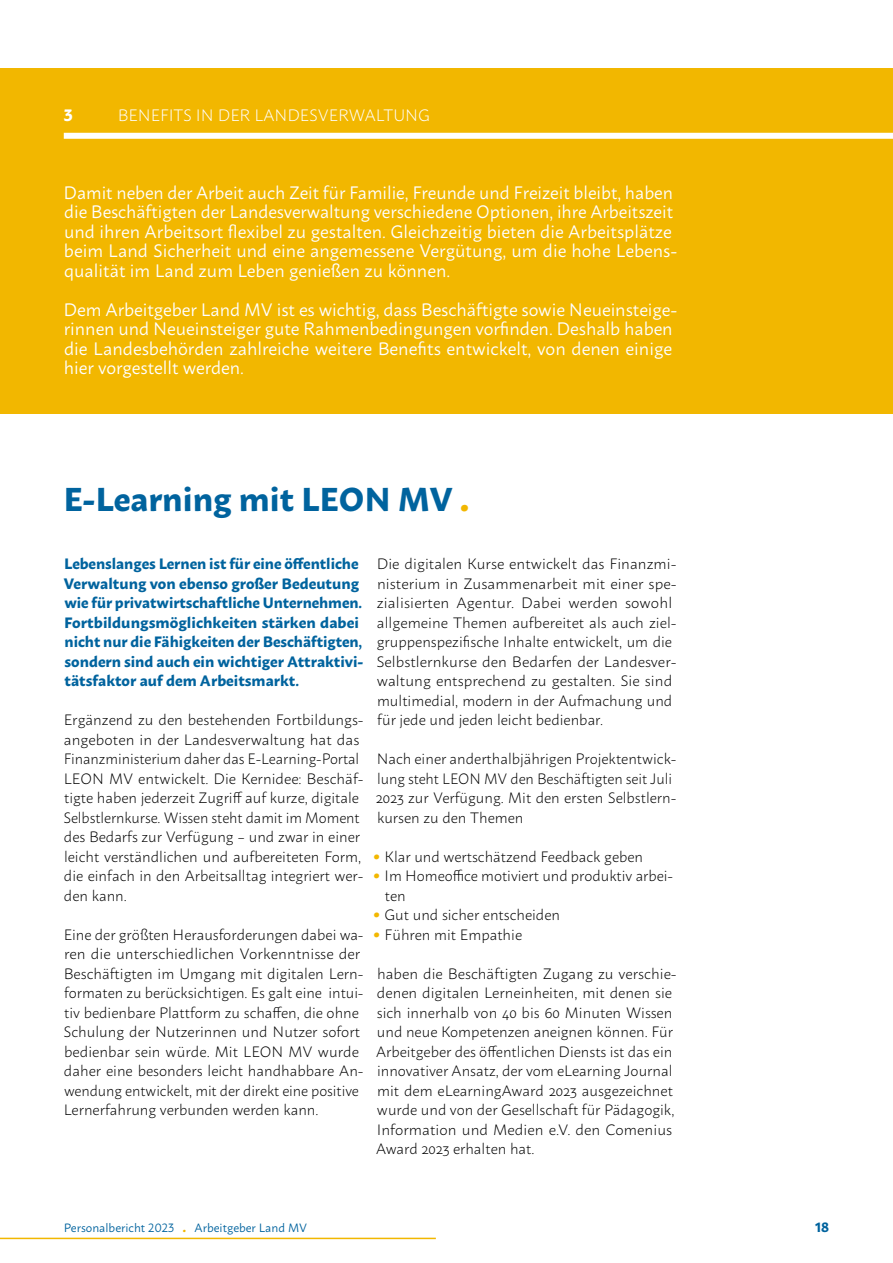
<style>
.page{position:relative;width:893px;height:1263px;background:#fff}
.page>*{position:absolute;margin:0;border:0;box-sizing:border-box;transform-origin:0 0}
.t1{font:700 33px "Macho";color:#00639e}
.t2{font:18px/19.5px "Macho";color:#fff}
.t3{font:300 16.5px "Macho";color:#fff}
.t4{font:700 16.5px "Macho";color:#fff}
.t5{font:300 15px/19.5px "Macho";color:#000}
.t6{font:700 15px/19.5px "Macho";color:#00639e}
.t7{font:700 13.5px "Macho";color:#00639e}
.t8{font:12px "Macho";color:#00639e}
.s1{font-weight:900;color:#f2b700}
</style>
<div class="page">
<div style="left:0;top:68px;width:893px;height:345px;background:#f2b700"></div>
<hr style="left:0;top:1238px;width:436px;height:1px;background:#f2b700">
<div style="left:64px;top:133px;width:829px;height:6px;background:#fff"></div>
<p class="t4" style="left:64px;top:100px;width:11px">3</p>
<p class="t3" style="left:118px;top:101px;width:314px">BENEFITS IN DER LANDESVERWALTUNG</p>
<p class="t2" style="left:63px;top:181px;width:615px">Damit neben der Arbeit auch Zeit für Familie, Freunde und Freizeit bleibt, haben die Beschäftigten der Landesverwaltung verschiedene Optionen, ihre Arbeitszeit und ihren Arbeitsort flexibel zu gestalten. Gleichzeitig bieten die Arbeitsplätze beim Land Sicherheit und eine angemessene Vergütung, um die hohe Lebens&shy;qualität im Land zum Leben genießen zu können.</p>
<p class="t2" style="left:63px;top:298px;width:615px">Dem Arbeitgeber Land MV ist es wichtig, dass Beschäftigte sowie Neueinsteige&shy;rinnen und Neueinsteiger gute Rahmenbedingungen vorfinden. Deshalb haben die Landesbehörden zahlreiche weitere Benefits entwickelt, von denen einige hier vorgestellt werden.</p>
<h1 class="t1" style="left:63px;top:469px;width:407px">E-Learning mit LEON MV <span class="s1">.</span></h1>
<p class="t6" style="left:64px;top:553px;width:301px">Lebenslanges Lernen ist für eine öffentliche Verwaltung von ebenso großer Bedeutung wie für privatwirtschaftliche Unternehmen.<br>Fortbildungsmöglichkeiten stärken dabei nicht nur die Fähigkeiten der Beschäftigten, sondern sind auch ein wichtiger Attraktivi&shy;tätsfaktor auf dem Arbeitsmarkt.</p>
<p class="t5" style="left:63px;top:709px;width:302px">Ergänzend zu den bestehenden Fortbildungs&shy;angeboten in der Landesverwaltung hat das Finanzministerium daher das E-Learning-Portal LEON MV entwickelt. Die Kernidee: Beschäf&shy;tigte haben jederzeit Zugriff auf kurze, digitale Selbstlernkurse. Wissen steht damit im Moment des Bedarfs zur Verfügung – und zwar in einer leicht verständlichen und aufbereiteten Form, die einfach in den Arbeitsalltag integriert wer&shy;den kann.</p>
<p class="t5" style="left:63px;top:923px;width:302px">Eine der größten Herausforderungen dabei wa&shy;ren die unterschiedlichen Vorkenntnisse der Beschäftigten im Umgang mit digitalen Lern&shy;formaten zu berücksichtigen. Es galt eine intui&shy;tiv bedienbare Plattform zu schaffen, die ohne Schulung der Nutzerinnen und Nutzer sofort bedienbar sein würde. Mit LEON MV wurde daher eine besonders leicht handhabbare An&shy;wendung entwickelt, mit der direkt eine positive Lernerfahrung verbunden werden kann.</p>
<p class="t5" style="left:376px;top:553px;width:302px">Die digitalen Kurse entwickelt das Finanzmi&shy;nisterium in Zusammenarbeit mit einer spe&shy;zialisierten Agentur. Dabei werden sowohl allgemeine Themen aufbereitet als auch ziel&shy;gruppenspezifische Inhalte entwickelt, um die Selbstlernkurse den Bedarfen der Landesver&shy;waltung entsprechend zu gestalten. Sie sind multimedial, modern in der Aufmachung und für jede und jeden leicht bedienbar.</p>
<p class="t5" style="left:376px;top:748px;width:302px">Nach einer anderthalbjährigen Projektentwick&shy;lung steht LEON MV den Beschäftigten seit Juli 2023 zur Verfügung. Mit den ersten Selbstlern&shy;kursen zu den Themen</p>
<p class="t5" style="left:373px;top:845px;width:271px"><sup>.</sup> Klar und wertschätzend Feedback geben</p>
<p class="t5" style="left:373px;top:865px;width:301px"><sup>.</sup> Im Homeoffice motiviert und produktiv arbei-</p>
<p class="t5" style="left:385px;top:884px;width:22px">ten</p>
<p class="t5" style="left:373px;top:904px;width:188px"><sup>.</sup> Gut und sicher entscheiden</p>
<p class="t5" style="left:373px;top:923px;width:150px"><sup>.</sup> Führen mit Empathie</p>
<p class="t5" style="left:376px;top:962px;width:302px">haben die Beschäftigten Zugang zu verschie&shy;denen digitalen Lerneinheiten, mit denen sie sich innerhalb von 40 bis 60 Minuten Wissen und neue Kompetenzen aneignen können. Für Arbeitgeber des öffentlichen Diensts ist das ein innovativer Ansatz, der vom eLearning Journal mit dem eLearningAward 2023 ausgezeichnet wurde und von der Gesellschaft für Pädagogik, Information und Medien e.V. den Comenius Award 2023 erhalten hat.</p>
<p class="t8" style="left:64px;top:1217px;width:245px">Personalbericht 2023 <span class="s1">.</span> Arbeitgeber Land MV</p>
<p class="t7" style="left:815px;top:1215px;width:16px">18</p>
</div>
